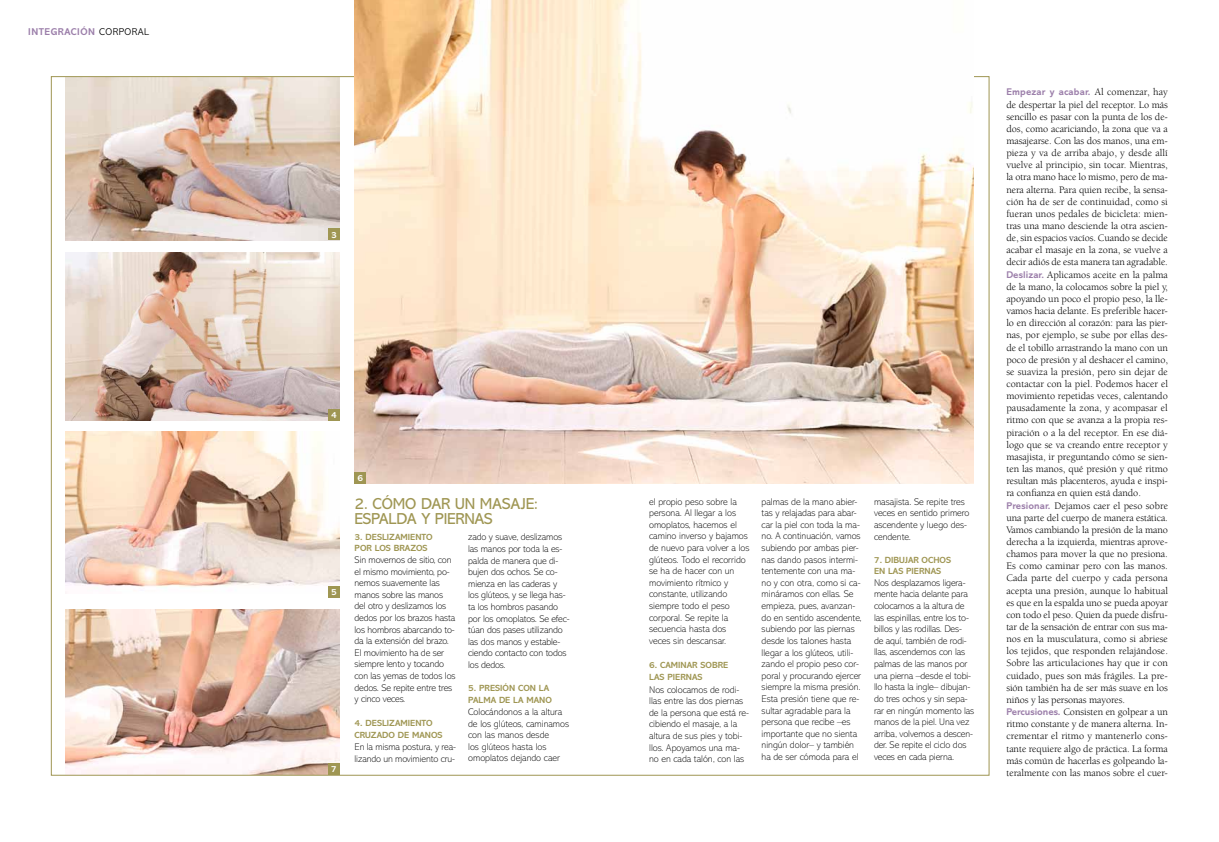
<style>
.page{position:relative;width:1219px;height:842px;background:#fff}
.page>*{position:absolute;margin:0;border:0;box-sizing:border-box;transform-origin:0 0}
.t1{font:16px/15px "Abadi";letter-spacing:-.01em;color:#9f9653}
.t2{font:10.2px/12.1px "Berkeley";letter-spacing:-.005em;color:#000}
.t3{font:700 10px "Abadi";letter-spacing:.05em;color:#9c7faa}
.t4{font:200 9.8px/11.6px "Abadi";color:#000}
.t5{font:700 9.8px "Abadi";letter-spacing:.015em;color:#9c7faa}
.t6{font:700 9px/11.6px "Abadi";color:#9f9653}
.t7{font:700 9px "Abadi";color:#fff}
.s1{font-weight:300;color:#000}
.s2{font-family:"Berkeley";font-weight:400;font-size:10.2px;color:#000}
.s3{font-family:"Abadi";font-weight:700;font-size:9.8px;color:#9c7faa}
</style>
<div class="page">
<img style="left:65px;top:253px;width:275px;height:168px">
<img style="left:65px;top:78px;width:275px;height:162px">
<img style="left:65px;top:431px;width:275px;height:157px">
<div style="left:328px;top:229px;width:12px;height:11px;background:#9f9653"></div>
<div style="left:328px;top:409px;width:12px;height:12px;background:#9f9653"></div>
<div style="left:328px;top:587px;width:12px;height:11px;background:#9f9653"></div>
<img style="left:65px;top:609px;width:275px;height:164px">
<div style="left:328px;top:763px;width:12px;height:11px;background:#9f9653"></div>
<img style="left:355px;top:0;width:619px;height:484px">
<div style="left:355px;top:472px;width:11px;height:12px;background:#9f9653"></div>
<p class="t3" style="left:28px;top:26px;width:122px">INTEGRACIÓN <span class="s1">CORPORAL</span></p>
<p class="t7" style="left:331px;top:229px;width:7px">3</p>
<p class="t7" style="left:331px;top:410px;width:7px">4</p>
<p class="t7" style="left:331px;top:587px;width:7px">5</p>
<p class="t7" style="left:331px;top:764px;width:7px">7</p>
<p class="t7" style="left:357px;top:473px;width:7px">6</p>
<h1 class="t1" style="left:355px;top:497px;width:185px">2. CÓMO DAR UN MASAJE:<br>ESPALDA Y PIERNAS</h1>
<p class="t6" style="left:355px;top:531px;width:47px">3. DESLIZAMIENT</p>
<p class="t6" style="left:355px;top:531px;width:80px;text-indent:72px">O<br>POR LOS BRAZOS</p>
<p class="t4" style="left:355px;top:554px;width:103px">Sin movernos de sitio, con el mismo movimiento, po&shy;nemos suavemente las manos sobre las manos del otro y deslizamos los dedos por los brazos hasta los hombros abarcando to&shy;da la extensión del brazo.<br>El movimiento ha de ser siempre lento y tocando con las yemas de todos los dedos. Se repite entre tres y cinco veces.</p>
<p class="t6" style="left:355px;top:717px;width:47px">4. DESLIZAMIENT</p>
<p class="t6" style="left:426px;top:717px;width:8px">O</p>
<p class="t6" style="left:355px;top:729px;width:65px">CRUZADO DE MAN</p>
<p class="t6" style="left:431px;top:729px;width:13px">OS</p>
<p class="t4" style="left:355px;top:741px;width:103px">En la misma postura, y rea&shy;lizando un movimiento cru-</p>
<p class="t4" style="left:468px;top:531px;width:103px">zado y suave, deslizamos las manos por toda la es&shy;palda de manera que di&shy;bujen dos ochos. Se co&shy;mienza en las caderas y los glúteos, y se llega has&shy;ta los hombros pasando por los omoplatos. Se efec&shy;túan dos pases utilizando las dos manos y estable&shy;ciendo contacto con todos los dedos.</p>
<p class="t6" style="left:468px;top:682px;width:38px">5. PRESIÓN</p>
<p class="t6" style="left:468px;top:682px;width:82px;text-indent:50px">CON LA<br>PALMA DE LA MAN</p>
<p class="t6" style="left:545px;top:694px;width:8px">O</p>
<p class="t4" style="left:468px;top:706px;width:103px">Colocándonos a la altura de los glúteos, caminamos con las manos desde<br>los glúteos hasta los omoplatos dejando caer</p>
<p class="t4" style="left:649px;top:496px;width:102px">el propio peso sobre la persona. Al llegar a los omoplatos, hacemos el camino inverso y bajamos de nuevo para volver a los glúteos. Todo el recorrido se ha de hacer con un movimiento rítmico y constante, utilizando siempre todo el peso corporal. Se repite la secuencia hasta dos veces sin descansar.</p>
<p class="t6" style="left:649px;top:659px;width:18px">6. CAMINAR</p>
<p class="t6" style="left:700px;top:659px;width:18px">SOBRE</p>
<p class="t6" style="left:649px;top:672px;width:30px">LAS PIERNA</p>
<p class="t6" style="left:697px;top:672px;width:7px">S</p>
<p class="t4" style="left:649px;top:684px;width:101px">Nos colocamos de rodi&shy;llas entre las dos piernas de la persona que está re&shy;cibiendo el masaje, a la altura de sus pies y tobi&shy;llos. Apoyamos una ma&shy;no en cada talón, con las</p>
<p class="t4" style="left:762px;top:496px;width:102px">palmas de la mano abier&shy;tas y relajadas para abar&shy;car la piel con toda la ma&shy;no. A continuación, vamos subiendo por ambas pier&shy;nas dando pasos intermi&shy;tentemente con una ma&shy;no y con otra, como si ca&shy;mináramos con ellas. Se empieza, pues, avanzan&shy;do en sentido ascendente, subiendo por las piernas desde los talones hasta llegar a los glúteos, utili&shy;zando el propio peso cor&shy;poral y procurando ejercer siempre la misma presión.<br>Esta presión tiene que re&shy;sultar agradable para la persona que recibe –es importante que no sienta ningún dolor– y también ha de ser cómoda para el</p>
<p class="t4" style="left:874px;top:496px;width:97px">masajista. Se repite tres veces en sentido primero ascendente y luego des&shy;cendente.</p>
<p class="t6" style="left:874px;top:554px;width:79px">7. DIBUJAR OCHOS<br>EN LAS PIERNA</p>
<p class="t6" style="left:936px;top:565px;width:7px">S</p>
<p class="t4" style="left:874px;top:577px;width:102px">Nos desplazamos ligera&shy;mente hacia delante para colocarnos a la altura de las espinillas, entre los to&shy;billos y las rodillas. Des-<br>de aquí, también de rodi&shy;llas, ascendemos con las palmas de las manos por una pierna –desde el tobi&shy;llo hasta la ingle– dibujan&shy;do tres ochos y sin sepa&shy;rar en ningún momento las manos de la piel. Una vez arriba, volvemos a descen&shy;der. Se repite el ciclo dos veces en cada pierna.</p>
<p class="t5" style="left:1006px;top:86px;width:163px">EMPEZAR Y ACABAR. <span class="s2">Al comenzar, hay</span></p>
<p class="t2" style="left:1006px;top:98px;width:163px">de despertar la piel del receptor. Lo más sencillo es pasar con la punta de los de&shy;dos, como acariciando, la zona que va a masajearse. Con las dos manos, una em&shy;pieza y va de arriba abajo, y desde allí vuelve al principio, sin tocar. Mientras, la otra mano hace lo mismo, pero de ma&shy;nera alterna. Para quien recibe, la sensa&shy;ción ha de ser de continuidad, como si fueran unos pedales de bicicleta: mien&shy;tras una mano desciende la otra ascien&shy;de, sin espacios vacíos. Cuando se decide acabar el masaje en la zona, se vuelve a decir adiós de esta manera tan agradable.<br><span class="s3">DESLIZAR.</span> Aplicamos aceite en la palma de la mano, la colocamos sobre la piel y, apoyando un poco el propio peso, la lle&shy;vamos hacia delante. Es preferible hacer&shy;lo en dirección al corazón: para las pier&shy;nas, por ejemplo, se sube por ellas des&shy;de el tobillo arrastrando la mano con un poco de presión y al deshacer el camino, se suaviza la presión, pero sin dejar de contactar con la piel. Podemos hacer el movimiento repetidas veces, calentando pausadamente la zona, y acompasar el ritmo con que se avanza a la propia res&shy;piración o a la del receptor. En ese diá&shy;logo que se va creando entre receptor y masajista, ir preguntando cómo se sien&shy;ten las manos, qué presión y qué ritmo resultan más placenteros, ayuda e inspi&shy;ra confianza en quien está dando.<br><span class="s3">PRESIONAR.</span> Dejamos caer el peso sobre una parte del cuerpo de manera estática.<br>Vamos cambiando la presión de la mano derecha a la izquierda, mientras aprove&shy;chamos para mover la que no presiona.<br>Es como caminar pero con las manos.<br>Cada parte del cuerpo y cada persona acepta una presión, aunque lo habitual es que en la espalda uno se pueda apoyar con todo el peso. Quien da puede disfru&shy;tar de la sensación de entrar con sus ma&shy;nos en la musculatura, como si abriese los tejidos, que responden relajándose.<br>Sobre las articulaciones hay que ir con cuidado, pues son más frágiles. La pre&shy;sión también ha de ser más suave en los niños y las personas mayores.<br><span class="s3">PERCUSIONES.</span> Consisten en golpear a un ritmo constante y de manera alterna. In&shy;crementar el ritmo y mantenerlo cons&shy;tante requiere algo de práctica. La forma más común de hacerlas es golpeando la&shy;teralmente con las manos sobre el cuer-</p>
</div>
